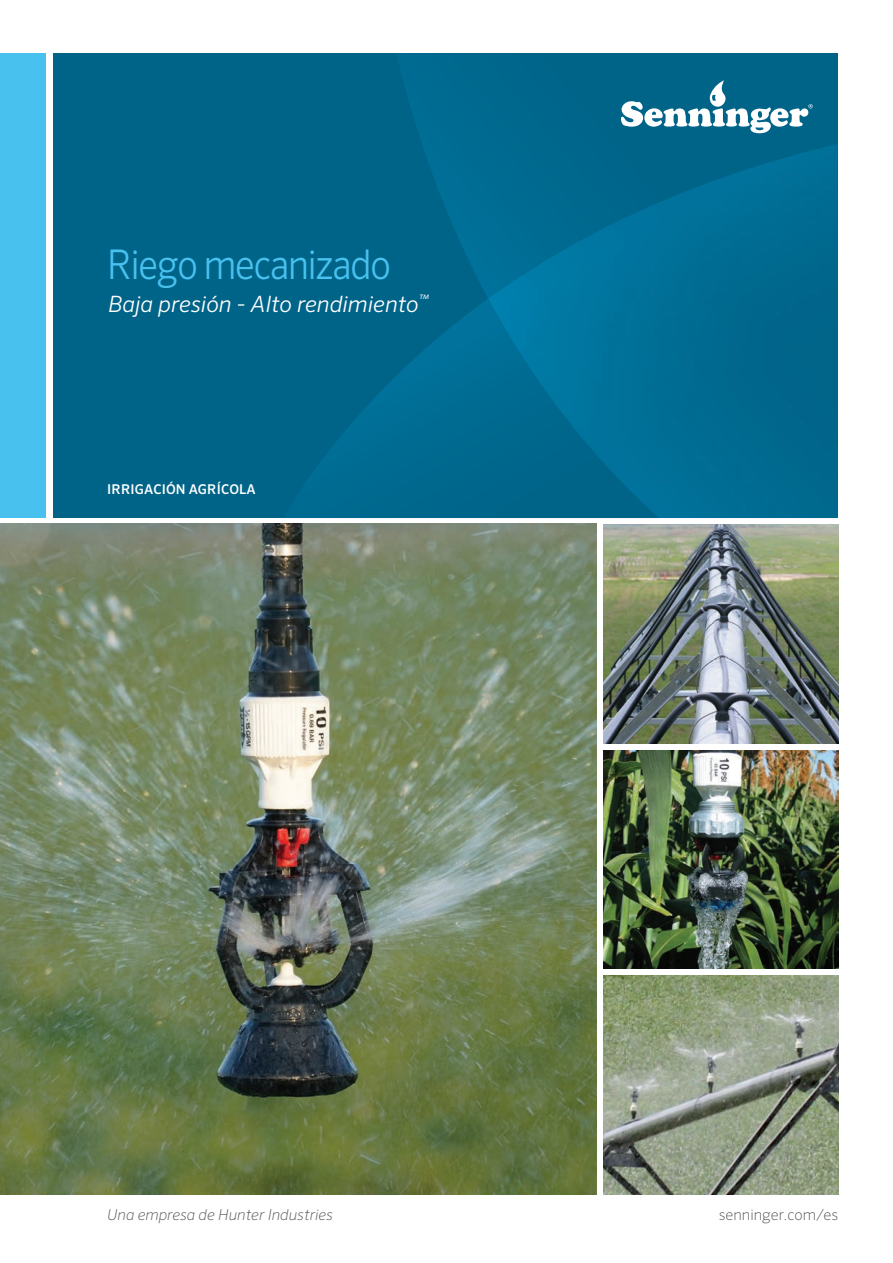
<style>
.page{position:relative;width:893px;height:1263px;background:#fff}
.page>*{position:absolute;margin:0;border:0;box-sizing:border-box;transform-origin:0 0}
.t1{font:300 40.95px "Sero Pro";letter-spacing:-.03em;color:#48c1ef;scale:.9 1}
.t2{font:italic 300 22.5px "Sero Pro";color:#fff}
.t3{font:italic 200 15px "Sero Pro";color:#565855}
.t4{font:200 15px "Sero Pro";color:#565855}
.t5{font:500 13.5px "Sero Pro";letter-spacing:.01em;color:#fff}
</style>
<div class="page">
<div style="left:53px;top:53px;width:784px;height:465px;background:#006489"></div>
<svg style="left:304px;top:299px;width:184px;height:187px"></svg>
<svg style="left:408px;top:96px;width:354px;height:201px"></svg>
<img style="left:488px;top:144px;width:349px;height:374px">
<div style="left:0;top:53px;width:46px;height:465px;background:#48c1ef"></div>
<svg style="left:621px;top:80px;width:192px;height:53px"></svg>
<img style="left:0;top:524px;width:596px;height:670px">
<img style="left:603px;top:524px;width:235px;height:220px">
<img style="left:603px;top:750px;width:235px;height:218px">
<img style="left:603px;top:975px;width:235px;height:219px">
<h1 class="t1" style="left:107px;top:240px;width:317px">Riego mecanizado</h1>
<p class="t2" style="left:108px;top:290px;width:322px">Baja presión - Alto rendimiento<sup>™</sup></p>
<p class="t5" style="left:107px;top:481px;width:150px">IRRIGACIÓN AGRÍCOLA</p>
<p class="t3" style="left:107px;top:1206px;width:227px">Una empresa de Hunter Industries</p>
<p class="t4" style="left:719px;top:1206px;width:121px">senninger.com/es</p>
</div>
